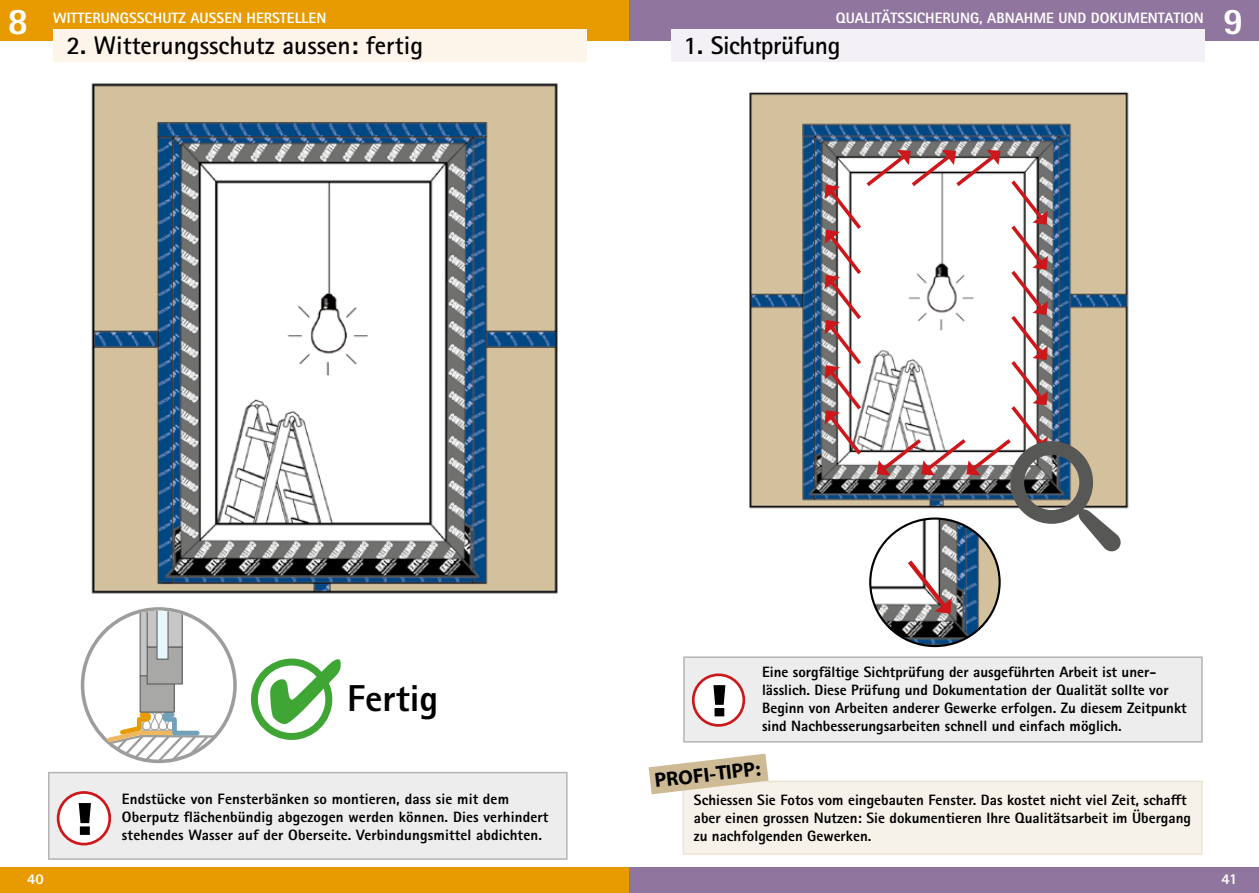
<style>
.page{position:relative;width:1259px;height:893px;background:#fff}
.page>*{position:absolute;margin:0;border:0;box-sizing:border-box;transform-origin:0 0}
.t1{font:800 37.5px "Rotis Sans Serif Pro";color:#000}
.t2{font:800 37.5px "Rotis Sans Serif Pro";color:#fff}
.t3{font:700 25.5px "Rotis Sans Serif Pro";color:#000}
.t4{font:700 25.5px "Rotis Sans Serif Pro";letter-spacing:-.02em;color:#000}
.t5{font:700 20.4px "Myriad Pro";color:#000}
.t6{font:800 15px/18px "Rotis Sans Serif Pro";color:#000}
.t7{font:800 15px "Rotis Sans Serif Pro";color:#fff}
.s1{color:#3fa535}
</style>
<div class="page">
<img style="left:91px;top:83px;width:467px;height:511px">
<img style="left:749px;top:92px;width:380px;height:454px">
<div style="left:0;top:867px;width:1259px;height:26px;background:#e89b00"></div>
<div style="left:0;top:0;width:629px;height:41px;background:#e89b00"></div>
<div style="left:53px;top:29px;width:533px;height:33px;background:#fdf5ea"></div>
<div style="left:629px;top:867px;width:630px;height:26px;background:#90769e"></div>
<div style="left:629px;top:0;width:630px;height:41px;background:#90769e"></div>
<div style="left:671px;top:29px;width:534px;height:33px;background:#f4f1f6"></div>
<img style="left:877px;top:614px;width:116px;height:32px">
<svg style="left:824px;top:150px;width:296px;height:464px"></svg>
<div style="left:683px;top:656px;width:519px;height:87px;background:#ededed;border:2px solid #b5b4b4"></div>
<div style="left:693px;top:675px;width:51px;height:50px;background:#fff;border-radius:50%"></div>
<div style="left:692px;top:673px;width:53px;height:54px;border:3px solid #cd171a;border-radius:50%"></div>
<svg style="left:713px;top:685px;width:12px;height:31px"></svg>
<div style="left:682px;top:781px;width:520px;height:74px;background:#f6f1e9;border:2px solid #ede4d4"></div>
<svg style="left:648px;top:754px;width:120px;height:40px"></svg>
<div style="left:48px;top:772px;width:519px;height:88px;background:#ededed;border:2px solid #b5b4b4"></div>
<div style="left:58px;top:792px;width:52px;height:52px;background:#fff;border-radius:50%"></div>
<div style="left:57px;top:791px;width:54px;height:54px;border:3px solid #cd171a;border-radius:50%"></div>
<svg style="left:79px;top:803px;width:12px;height:32px"></svg>
<div style="left:251px;top:659px;width:81px;height:81px;border:7px solid #3fa535;border-radius:50%"></div>
<svg style="left:80px;top:607px;width:157px;height:157px"></svg>
<h1 class="t2" style="left:7px;top:-3px;width:22px">8</h1>
<p class="t7" style="left:53px;top:8px;width:275px">WITTERUNGSSCHUTZ AUSSEN HERSTELLEN</p>
<h2 class="t3" style="left:66px;top:30px;width:358px">2. Witterungsschutz aussen: fertig</h2>
<p class="t7" style="left:836px;top:8px;width:370px">QUALITÄTSSICHERUNG, ABNAHME UND DOKUMENTATION</p>
<h2 class="t4" style="left:683px;top:30px;width:158px">1. Sichtprüfung</h2>
<h1 class="t2" style="left:1222px;top:-3px;width:22px">9</h1>
<h1 class="t1" style="left:267px;top:675px;width:173px"><span class="s1">✔</span>Fertig</h1>
<p class="t6" style="left:122px;top:789px;width:428px">Endstücke von Fensterbänken so montieren, dass sie mit dem<br>Oberputz flächenbündig abgezogen werden können. Dies verhindert stehendes Wasser auf der Oberseite. Verbindungsmittel abdichten.</p>
<p class="t6" style="left:762px;top:663px;width:426px">Eine sorgfältige Sichtprüfung der ausgeführten Arbeit ist uner&shy;lässlich. Diese Prüfung und Dokumentation der Qualität sollte vor Beginn von Arbeiten anderer Gewerke erfolgen. Zu diesem Zeitpunkt sind Nachbesserungsarbeiten schnell und einfach möglich.</p>
<h3 class="t5" style="left:653px;top:768px;width:108px;rotate:-7deg">PROFI-TIPP:</h3>
<p class="t6" style="left:694px;top:790px;width:498px">Schiessen Sie Fotos vom eingebauten Fenster. Das kostet nicht viel Zeit, schafft aber einen grossen Nutzen: Sie dokumentieren Ihre Qualitätsarbeit im Übergang zu nachfolgenden Gewerken.</p>
<p class="t7" style="left:27px;top:869px;width:18px">40</p>
<p class="t7" style="left:1221px;top:869px;width:18px">41</p>
</div>
